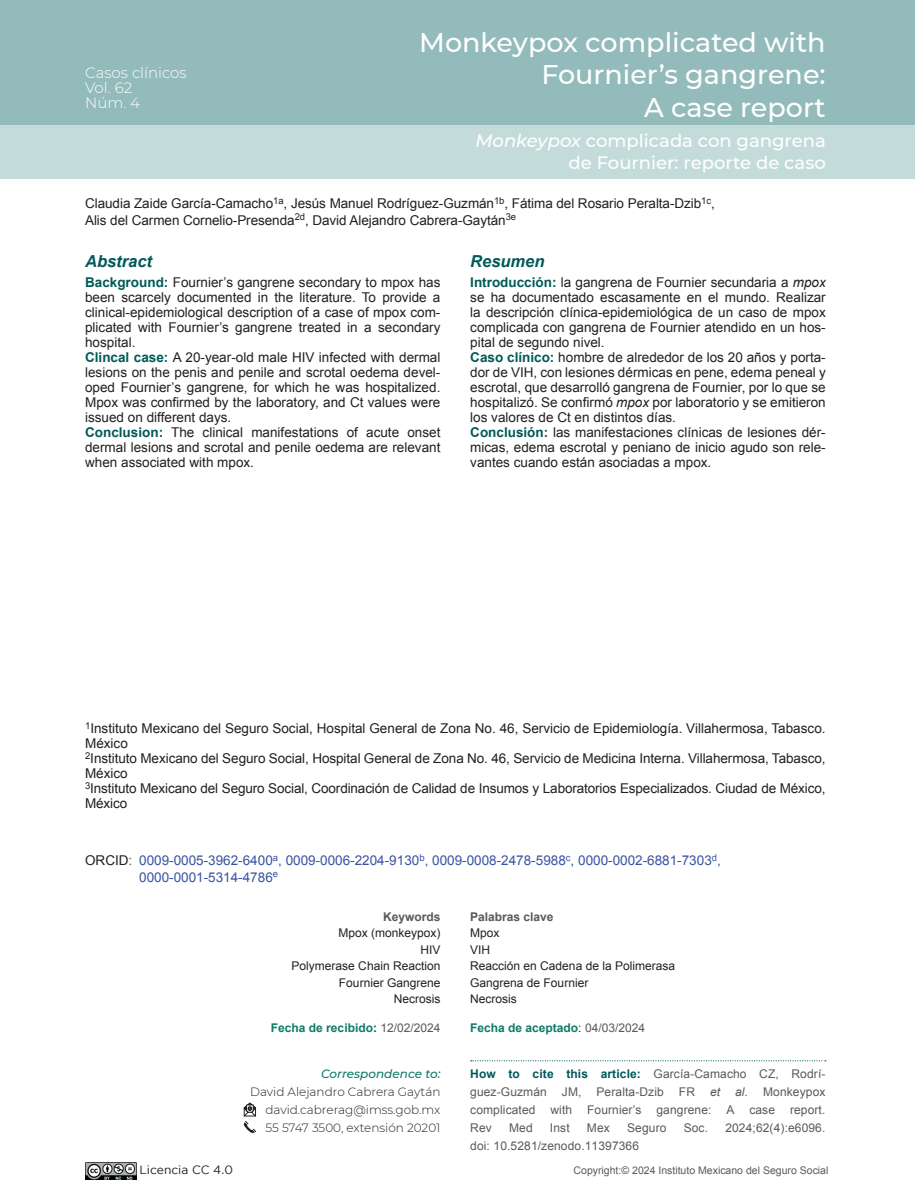
<style>
.page{position:relative;width:915px;height:1191px;background:#fff}
.page>*{position:absolute;margin:0;border:0;box-sizing:border-box;transform-origin:0 0}
.t1{font:500 27px/32.4px "Montserrat";color:#fff;text-align:right}
.t2{font:500 18px/21.6px "Montserrat";color:#fff;text-align:right}
.t3{font:italic 700 16.5px "Arial";color:#005a57}
.t4{font:300 15px/15px "Montserrat";color:#fff}
.t5{font:13.5px/15px "Arial";color:#231f20}
.t6{font:13.5px/16.2px "Arial";color:#3953a4}
.t7{font:12px/18px "Arial";letter-spacing:.01em;color:#58595b}
.t8{font:12px/16.5px "Arial";color:#231f20}
.t9{font:300 12px/18px "Montserrat";color:#231f20;text-align:justify}
.t10{font:700 12px "Arial";color:#0d7a6a}
.t11{font:700 12px "Arial";color:#58595b}
.t12{font:italic 500 12px "Montserrat";color:#0d7a6a}
.t13{font:12px "Gotham";color:#231f20}
.t14{font:10.5px "Arial";color:#58595b}
.s1{font-style:italic}
.s2{font-weight:700;color:#005a57}
.s3{color:#231f20}
.s4{color:#58595b}
.s5{color:#005a57}
.s6{font-weight:400;color:#58595b}
.s7{font-weight:400;color:#231f20}
.s8{font-weight:700;color:#01585b}
</style>
<div class="page">
<div style="left:0;top:0;width:914px;height:125px;background:#93bbbb"></div>
<div style="left:0;top:125px;width:914px;height:54px;background:#c3dcd9"></div>
<svg style="left:470px;top:1060px;width:355px;height:1px"></svg>
<svg style="left:243px;top:1102px;width:14px;height:31px"></svg>
<img style="left:85px;top:1162px;width:51px;height:17px">
<p class="t4" style="left:85px;top:64px;width:103px">Casos clínicos<br>Vol. 62<br>Núm. 4</p>
<h1 class="t1" style="left:419px;top:25px;width:408px">Monkeypox complicated with<br>Fournier’s gangrene:<br>A case report</h1>
<h2 class="t2" style="left:475px;top:129px;width:352px"><span class="s1">Monkeypox</span> complicada con gangrena de Fournier: reporte de caso</h2>
<p class="t5" style="left:85px;top:195px;width:631px;line-height:16.5px">Claudia Zaide García-Camacho<sup>1a</sup>, Jesús Manuel Rodríguez-Guzmán<sup>1b</sup>, Fátima del Rosario Peralta-Dzib<sup>1c</sup>,<br>Alis del Carmen Cornelio-Presenda<sup>2d</sup>, David Alejandro Cabrera-Gaytán<sup>3e</sup></p>
<p class="t3" style="left:85px;top:251px;width:68px">Abstract</p>
<p class="t3" style="left:470px;top:251px;width:76px">Resumen</p>
<p class="t5" style="left:470px;top:275px;width:357px"><span class="s2">Introducción:</span> la gangrena de Fournier secundaria a <span class="s1">mpox </span>se ha documentado escasamente en el mundo. Realizar la descripción clínica-epidemiológica de un caso de mpox complicada con gangrena de Fournier atendido en un hos&shy;pital de segundo nivel.<br><span class="s2">Caso clínico:</span> hombre de alrededor de los 20 años y porta&shy;dor de VIH, con lesiones dérmicas en pene, edema peneal y escrotal, que desarrolló gangrena de Fournier, por lo que se hospitalizó. Se confirmó <span class="s1">mpox</span> por laboratorio y se emitieron los valores de Ct en distintos días.<br><span class="s2">Conclusión:</span> las manifestaciones clínicas de lesiones dér&shy;micas, edema escrotal y peniano de inicio agudo son rele&shy;vantes cuando están asociadas a mpox.</p>
<p class="t5" style="left:85px;top:275px;width:357px"><span class="s2">Background:</span> Fournier’s gangrene secondary to mpox has been scarcely documented in the literature. To provide a clinical-epidemiological description of a case of mpox com&shy;plicated with Fournier’s gangrene treated in a secondary hospital.<br><span class="s2">Clincal case:</span> A 20-year-old male HIV infected with dermal lesions on the penis and penile and scrotal oedema devel&shy;oped Fournier’s gangrene, for which he was hospitalized.<br>Mpox was confirmed by the laboratory, and Ct values were issued on different days.<br><span class="s2">Conclusion:</span> The clinical manifestations of acute onset dermal lesions and scrotal and penile oedema are relevant when associated with mpox.</p>
<p class="t5" style="left:85px;top:721px;width:741px"><sup>1</sup>Instituto Mexicano del Seguro Social, Hospital General de Zona No. 46, Servicio de Epidemiología. Villahermosa, Tabasco.<br>México<br><sup>2</sup>Instituto Mexicano del Seguro Social, Hospital General de Zona No. 46, Servicio de Medicina Interna. Villahermosa, Tabasco, México<br><sup>3</sup>Instituto Mexicano del Seguro Social, Coordinación de Calidad de Insumos y Laboratorios Especializados. Ciudad de México, México</p>
<p class="t6" style="left:139px;top:852px;width:583px;text-indent:-54px"><span class="s3">ORCID</span><span class="s4">:</span> 0009-0005-3962-6400<sup>a</sup>, 0009-0006-2204-9130<sup>b</sup>, 0009-0008-2478-5988<sup>c</sup>, 0000-0002-6881-7303<sup>d</sup>,<br>0000-0001-5314-4786<sup>e</sup></p>
<p class="t11" style="left:383px;top:908px;width:59px">Keywords</p>
<p class="t8" style="left:291px;top:924px;width:150px;text-align:right">Mpox (monkeypox)<br>HIV<br>Polymerase Chain Reaction<br>Fournier Gangrene<br>Necrosis</p>
<p class="t11" style="left:470px;top:908px;width:85px">Palabras clave</p>
<p class="t8" style="left:470px;top:924px;width:206px">Mpox<br>VIH<br>Reacción en Cadena de la Polimerasa<br>Gangrena de Fournier<br>Necrosis</p>
<p class="t10" style="left:271px;top:1019px;width:171px">Fecha de recibido<span class="s5">:</span> <span class="s6">12/02/2024</span></p>
<p class="t10" style="left:470px;top:1020px;width:176px">Fecha de aceptado<span class="s7">:</span> <span class="s6">04/03/2024</span></p>
<p class="t12" style="left:321px;top:1065px;width:121px">Correspondence to:</p>
<p class="t9" style="left:265px;top:1082px;width:176px;text-indent:-15px">David Alejandro Cabrera Gaytán david.cabrerag@imss.gob.mx 55 5747 3500, extensión 20201</p>
<p class="t7" style="left:470px;top:1064px;width:356px"><span class="s8">How to cite this article:</span> García-Camacho CZ, Rodrí&shy;guez-Guzmán JM, Peralta-Dzib FR</p>
<p class="t7" style="left:470px;top:1082px;width:356px;text-align:justify;text-indent:240px"><span class="s1">et al.</span> Monkeypox complicated with Fournier’s gangrene: A case report.<br>Rev</p>
<p class="t7" style="left:509px;top:1118px;width:25px">Med</p>
<p class="t7" style="left:549px;top:1118px;width:21px">Inst</p>
<p class="t7" style="left:586px;top:1118px;width:24px">Mex</p>
<p class="t7" style="left:627px;top:1118px;width:41px">Seguro</p>
<p class="t7" style="left:683px;top:1118px;width:26px">Soc.</p>
<p class="t7" style="left:725px;top:1118px;width:101px">2024;62(4):e6096.</p>
<p class="t7" style="left:470px;top:1136px;width:170px">doi: 10.5281/zenodo.11397366</p>
<p class="t13" style="left:139px;top:1162px;width:95px">Licencia CC 4.0</p>
<p class="t14" style="left:573px;top:1163px;width:256px">Copyright:© 2024 Instituto Mexicano del Seguro Social</p>
</div>
